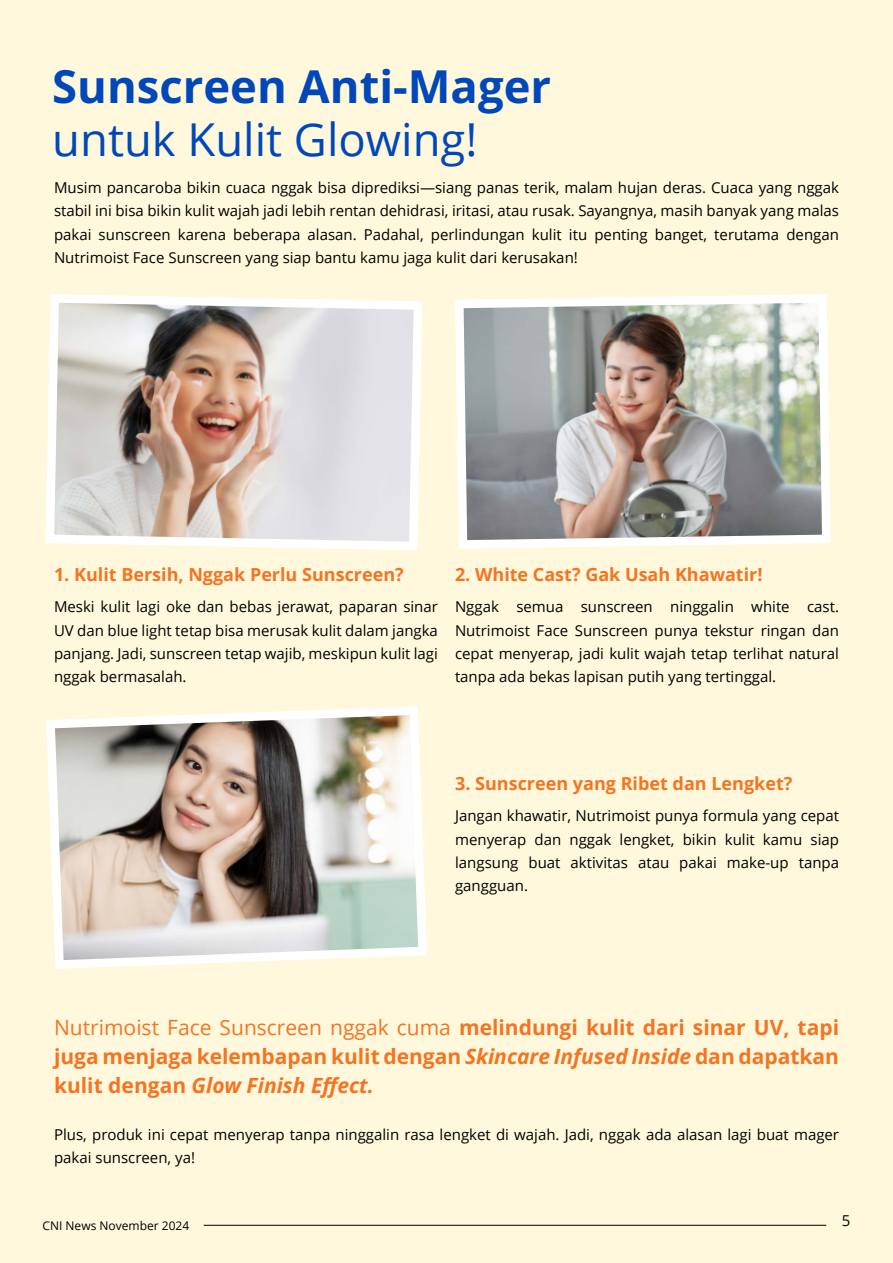
<style>
.page{position:relative;width:893px;height:1263px;background:#fff8dc}
.page>*{position:absolute;margin:0;border:0;box-sizing:border-box;transform-origin:0 0}
.t1{font:700 45.3px "Open Sans";color:#0047ba}
.t2{font:45.3px "Open Sans";color:#0047ba}
.t3{font:700 21px/29.2px "Open Sans";color:#f47422;text-align:justify}
.t4{font:700 18px "Open Sans";color:#f47422}
.t5{font:15px/23.2px "Open Sans";color:#000;text-align:justify}
.t6{font:12px "Open Sans";color:#000}
.s1{font-weight:400}
.s2{font-style:italic}
</style>
<div class="page">
<svg style="left:45px;top:294px;width:377px;height:256px;background:#d4cac4"></svg>
<img style="left:455px;top:294px;width:376px;height:255px">
<img style="left:46px;top:706px;width:381px;height:263px">
<hr style="left:204px;top:1225px;width:622px;height:1px;background:#000">
<h1 class="t1" style="left:52px;top:54px;width:500px">Sunscreen Anti-Mager</h1>
<h1 class="t2" style="left:52px;top:109px;width:427px">untuk Kulit Glowing!</h1>
<p class="t5" style="left:54px;top:176px;width:786px">Musim pancaroba bikin cuaca nggak bisa diprediksi—siang panas terik, malam hujan deras. Cuaca yang nggak stabil ini bisa bikin kulit wajah jadi lebih rentan dehidrasi, iritasi, atau rusak. Sayangnya, masih banyak yang malas pakai sunscreen karena beberapa alasan. Padahal, perlindungan kulit itu penting banget, terutama dengan Nutrimoist Face Sunscreen yang siap bantu kamu jaga kulit dari kerusakan!</p>
<p class="t4" style="left:54px;top:561px;width:351px">1. Kulit Bersih, Nggak Perlu Sunscreen?</p>
<p class="t5" style="left:54px;top:595px;width:385px">Meski kulit lagi oke dan bebas jerawat, paparan sinar UV dan blue light tetap bisa merusak kulit dalam jangka panjang. Jadi, sunscreen tetap wajib, meskipun kulit lagi nggak bermasalah.</p>
<p class="t4" style="left:455px;top:561px;width:309px">2. White Cast? Gak Usah Khawatir!</p>
<p class="t5" style="left:455px;top:595px;width:385px">Nggak semua sunscreen ninggalin white cast.<br>Nutrimoist Face Sunscreen punya tekstur ringan dan cepat menyerap, jadi kulit wajah tetap terlihat natural tanpa ada bekas lapisan putih yang tertinggal.</p>
<p class="t4" style="left:455px;top:770px;width:339px">3. Sunscreen yang Ribet dan Lengket?</p>
<p class="t5" style="left:455px;top:804px;width:385px">Jangan khawatir, Nutrimoist punya formula yang cepat menyerap dan nggak lengket, bikin kulit kamu siap langsung buat aktivitas atau pakai make-up tanpa gangguan.</p>
<h2 class="t3" style="left:54px;top:1012px;width:786px"><span class="s1">Nutrimoist Face Sunscreen nggak cuma</span> melindungi kulit dari sinar UV, tapi juga menjaga kelembapan kulit dengan <span class="s2">Skincare Infused Inside</span> dan dapatkan kulit dengan <span class="s2">Glow Finish Effect.</span></h2>
<p class="t5" style="left:54px;top:1122px;width:786px">Plus, produk ini cepat menyerap tanpa ninggalin rasa lengket di wajah. Jadi, nggak ada alasan lagi buat mager pakai sunscreen, ya!</p>
<p class="t6" style="left:43px;top:1217px;width:148px">CNI News November 2024</p>
<p class="t5" style="left:842px;top:1208px;width:10px">5</p>
<p class="t5" style="left:842px;top:1213px;width:10px">5</p>
</div>
